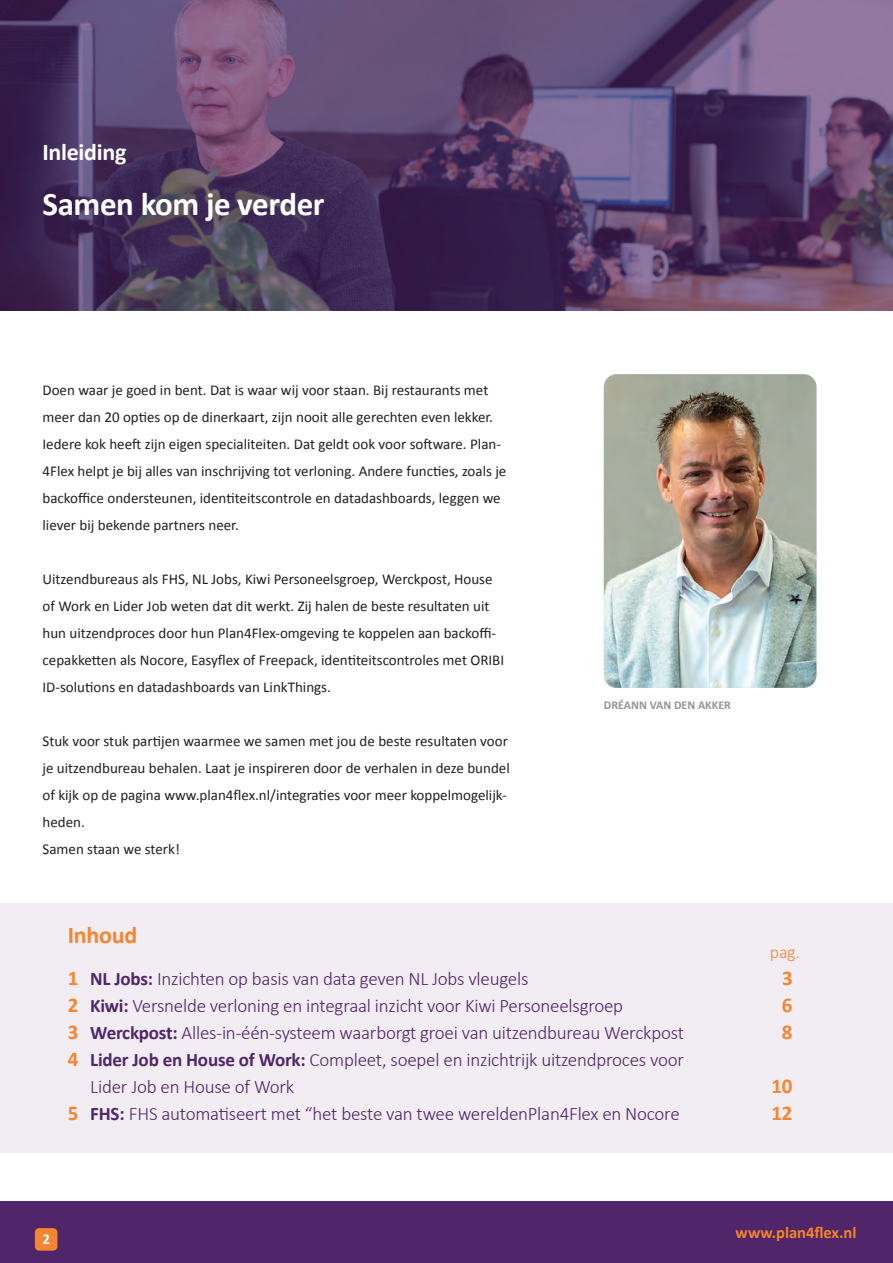
<style>
.page{position:relative;width:893px;height:1263px;background:#fff}
.page>*{position:absolute;margin:0;border:0;box-sizing:border-box;transform-origin:0 0}
.t1{font:700 33px "Calibri";letter-spacing:-.01em;color:#fff}
.t2{font:700 24px "Calibri";letter-spacing:-.01em;color:#fff}
.t3{font:700 24px "Calibri";letter-spacing:-.01em;color:#f58531}
.t4{font:700 21px "Calibri";color:#f58531}
.t5{font:300 19.05px/27px "Calibri";letter-spacing:-.01em;color:#502569}
.t6{font:300 18px "Calibri";color:#f58531}
.t7{font:700 16.5px "Calibri";color:#f58529}
.t8{font:15px/27px "Calibri";color:#231f20}
.t9{font:700 15px "Calibri";color:#fff}
.t10{font:700 12px "Calibri";color:#939598}
.s1{font-weight:700;font-size:21px;color:#f58531}
.s2{font-weight:700}
</style>
<div class="page">
<div style="left:0;top:1201px;width:893px;height:62px;background:#502569"></div>
<img style="left:604px;top:374px;width:212px;height:314px">
<div style="left:0;top:903px;width:893px;height:249px;background:#f1edf3"></div>
<div style="left:35px;top:1228px;width:22px;height:23px;background:#f58531;border-radius:4px"></div>
<svg style="left:0;top:0;width:893px;height:310px;background:#58416a"></svg>
<h2 class="t2" style="left:43px;top:136px;width:85px">Inleiding</h2>
<h1 class="t1" style="left:43px;top:181px;width:284px">Samen kom je verder</h1>
<p class="t8" style="left:43px;top:376px;width:465px">Doen waar je goed in bent. Dat is waar wij voor staan. Bij restaurants met meer dan 20 opties op de dinerkaart, zijn nooit alle gerechten even lekker.<br>Iedere kok heeft zijn eigen specialiteiten. Dat geldt ook voor software. Plan-4Flex helpt je bij alles van inschrijving tot verloning. Andere functies, zoals je backoffice ondersteunen, identiteitscontrole en datadashboards, leggen we liever bij bekende partners neer.</p>
<p class="t8" style="left:43px;top:565px;width:463px">Uitzendbureaus als FHS, NL Jobs, Kiwi Personeelsgroep, Werckpost, House of Work en Lider Job weten dat dit werkt. Zij halen de beste resultaten uit hun uitzendproces door hun Plan4Flex-omgeving te koppelen aan backoffi&shy;cepakketten als Nocore, Easyflex of Freepack, identiteitscontroles met ORIBI ID-solutions en datadashboards van LinkThings.</p>
<p class="t8" style="left:43px;top:727px;width:469px">Stuk voor stuk partijen waarmee we samen met jou de beste resultaten voor je uitzendbureau behalen. Laat je inspireren door de verhalen in deze bundel of kijk op de pagina www.plan4flex.nl/integraties voor meer koppelmogelijk&shy;heden.<br>Samen staan we sterk!</p>
<h2 class="t3" style="left:68px;top:918px;width:71px">Inhoud</h2>
<p class="t10" style="left:604px;top:697px;width:129px">DRÉANN VAN DEN AKKER</p>
<p class="t6" style="left:770px;top:941px;width:32px">pag.</p>
<p class="t5" style="left:68px;top:965px;width:462px"><span class="s1">1</span> <span class="s2">NL Jobs:</span> Inzichten op basis van data geven NL Jobs vleugels</p>
<h3 class="t4" style="left:782px;top:963px;width:12px">3</h3>
<p class="t5" style="left:68px;top:992px;width:557px"><span class="s1">2</span> <span class="s2">Kiwi:</span> Versnelde verloning en integraal inzicht voor Kiwi Personeelsgroep</p>
<h3 class="t4" style="left:782px;top:990px;width:12px">6</h3>
<p class="t5" style="left:68px;top:1019px;width:618px"><span class="s1">3</span> <span class="s2">Werckpost:</span> Alles-in-één-systeem waarborgt groei van uitzendbureau Werckpost</p>
<h3 class="t4" style="left:782px;top:1017px;width:12px">8</h3>
<p class="t5" style="left:90px;top:1046px;width:595px;text-indent:-22px"><span class="s1">4</span> <span class="s2">Lider Job en House of Work:</span> Compleet, soepel en inzichtrijk uitzendproces voor<br>Lider Job en House of Work</p>
<h3 class="t4" style="left:771px;top:1071px;width:23px">10</h3>
<p class="t5" style="left:68px;top:1100px;width:613px"><span class="s1">5</span> <span class="s2">FHS:</span> FHS automatiseert met “het beste van twee wereldenPlan4Flex en Nocore</p>
<h3 class="t4" style="left:771px;top:1098px;width:23px">12</h3>
<p class="t9" style="left:42px;top:1229px;width:9px">2</p>
<p class="t7" style="left:736px;top:1221px;width:122px">www.plan4flex.nl</p>
</div>
